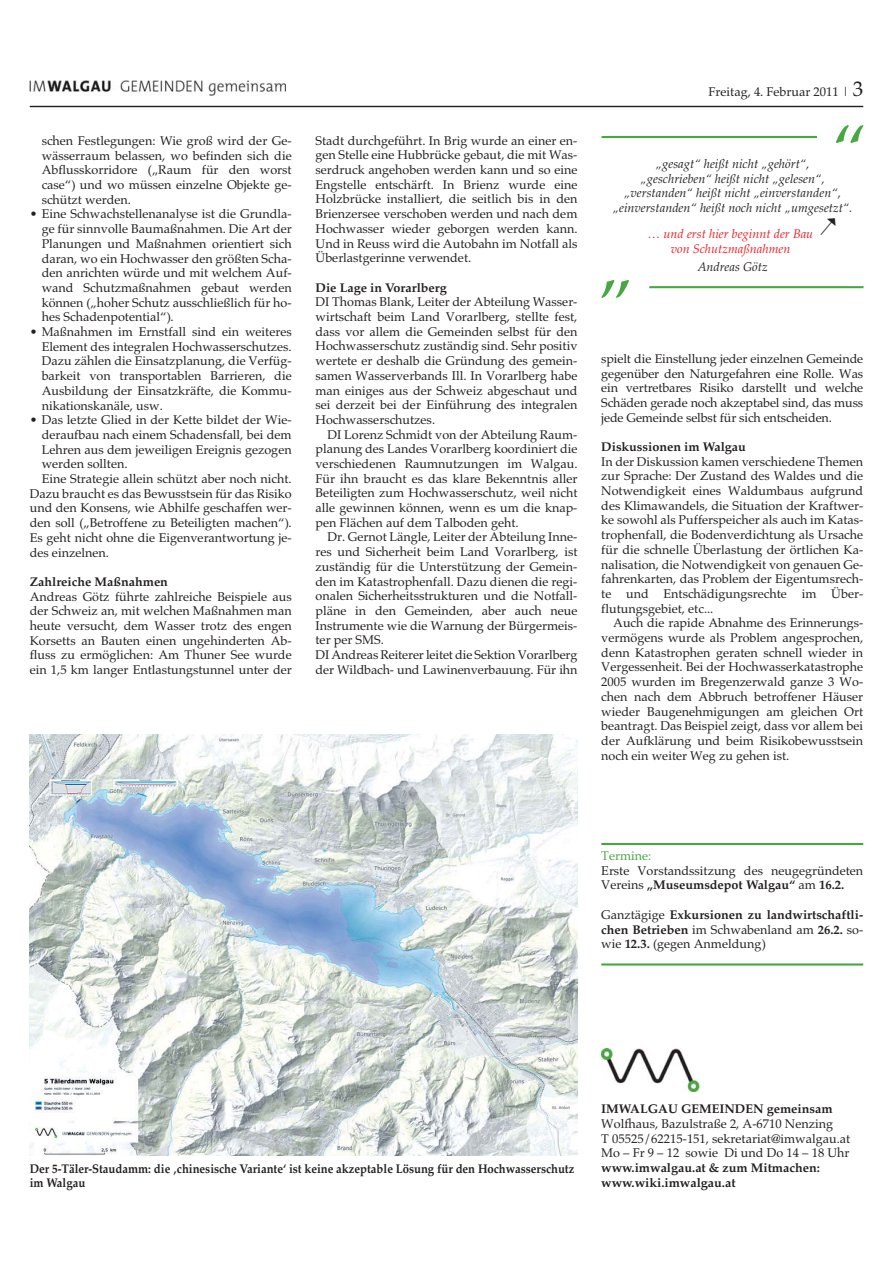
<style>
.page{position:relative;width:893px;height:1263px;background:#fff}
.page>*{position:absolute;margin:0;border:0;box-sizing:border-box;transform-origin:0 0}
.t1{font:12.6px/14.7px "Palatino";color:#231f20;text-align:justify}
.t2{font:700 12.6px/14.7px "Palatino";color:#231f20;text-align:justify}
.t3{font:italic 12.6px/14.7px "Palatino";color:#231f20;text-align:center}
.t4{font:700 12.6px/14px "Palatino";color:#231f20;scale:.9 1}
.t5{font:italic 12.6px/14.7px "Palatino";color:#ed1c24;text-align:center}
.t6{font:12.6px "Palatino";color:#47a842}
.s1{font-size:21px}
.s2{font-weight:700}
.s3{font-weight:400}
</style>
<div class="page">
<hr style="left:30px;top:106px;width:833px;height:1px;background:#231f20">
<hr style="left:601px;top:843px;width:262px;height:2px;background:#47a842">
<hr style="left:601px;top:963px;width:262px;height:3px;background:#47a842">
<img style="left:601px;top:1049px;width:98px;height:42px">
<img style="left:30px;top:80px;width:255px;height:16px">
<img style="left:30px;top:734px;width:547px;height:422px">
<hr style="left:601px;top:136px;width:216px;height:2px;background:#47a842">
<svg style="left:836px;top:125px;width:27px;height:18px"></svg>
<hr style="left:649px;top:286px;width:214px;height:2px;background:#47a842">
<svg style="left:601px;top:280px;width:28px;height:18px"></svg>
<p class="t1" style="left:42px;top:135px;width:251px">schen Festlegungen: Wie groß wird der Ge&shy;wässerraum belassen, wo befinden sich die Abflusskorridore („Raum für den worst case“) und wo müssen einzelne Objekte ge&shy;schützt werden.</p>
<p class="t1" style="left:42px;top:208px;width:251px;text-indent:-12px">• Eine Schwachstellenanalyse ist die Grundla&shy;ge für sinnvolle Baumaßnahmen. Die Art der Planungen und Maßnahmen orientiert sich daran, wo ein Hochwasser den größten Scha&shy;den anrichten würde und mit welchem Auf&shy;wand Schutzmaßnahmen gebaut werden können („hoher Schutz ausschließlich für ho&shy;hes Schadenpotential“).</p>
<p class="t1" style="left:42px;top:326px;width:251px;text-indent:-12px">• Maßnahmen im Ernstfall sind ein weiteres Element des integralen Hochwasserschutzes.<br>Dazu zählen die Einsatzplanung, die Verfüg&shy;barkeit von transportablen Barrieren, die Ausbildung der Einsatzkräfte, die Kommu&shy;nikationskanäle, usw.</p>
<p class="t1" style="left:30px;top:414px;width:263px">• Das letzte Glied in der Kette bildet der Wie-</p>
<p class="t1" style="left:42px;top:429px;width:251px">deraufbau nach einem Schadensfall, bei dem</p>
<p class="t1" style="left:42px;top:443px;width:251px">Lehren aus dem jeweiligen Ereignis gezogen</p>
<p class="t1" style="left:42px;top:458px;width:87px">werden sollten.</p>
<p class="t1" style="left:42px;top:473px;width:251px">Eine Strategie allein schützt aber noch nicht.</p>
<p class="t1" style="left:30px;top:488px;width:263px">Dazu braucht es das Bewusstsein für das Risiko</p>
<p class="t1" style="left:30px;top:502px;width:263px">und den Konsens, wie Abhilfe geschaffen wer-</p>
<p class="t1" style="left:30px;top:517px;width:263px">den soll („Betroffene zu Beteiligten machen“).</p>
<p class="t1" style="left:30px;top:532px;width:263px">Es geht nicht ohne die Eigenverantwortung je-</p>
<p class="t1" style="left:30px;top:546px;width:81px">des einzelnen.</p>
<p class="t2" style="left:30px;top:576px;width:140px">Zahlreiche Maßnahmen</p>
<p class="t1" style="left:30px;top:590px;width:263px">Andreas Götz führte zahlreiche Beispiele aus der Schweiz an, mit welchen Maßnahmen man heute versucht, dem Wasser trotz des engen Korsetts an Bauten einen ungehinderten Ab&shy;fluss zu ermöglichen: Am Thuner See wurde ein 1,5 km langer Entlastungstunnel unter der</p>
<p class="t1" style="left:315px;top:134px;width:263px">Stadt durchgeführt. In Brig wurde an einer en&shy;gen Stelle eine Hubbrücke gebaut, die mit Was&shy;serdruck angehoben werden kann und so eine Engstelle entschärft. In Brienz wurde eine Holzbrücke installiert, die seitlich bis in den Brienzersee verschoben werden und nach dem Hochwasser wieder geborgen werden kann.<br>Und in Reuss wird die Autobahn im Notfall als Überlastgerinne verwendet.</p>
<p class="t2" style="left:315px;top:281px;width:133px">Die Lage in Vorarlberg</p>
<p class="t1" style="left:315px;top:296px;width:263px">DI Thomas Blank, Leiter der Abteilung Wasser&shy;wirtschaft beim Land Vorarlberg, stellte fest, dass vor allem die Gemeinden selbst für den Hochwasserschutz zuständig sind. Sehr positiv wertete er deshalb die Gründung des gemein&shy;samen Wasserverbands Ill. In Vorarlberg habe man einiges aus der Schweiz abgeschaut und sei derzeit bei der Einführung des integralen Hochwasserschutzes.</p>
<p class="t1" style="left:315px;top:428px;width:263px;text-indent:12px">DI Lorenz Schmidt von der Abteilung Raum&shy;planung des Landes Vorarlberg koordiniert die verschiedenen Raumnutzungen im Walgau.<br>Für ihn braucht es das klare Bekenntnis aller Beteiligten zum Hochwasserschutz, weil nicht alle gewinnen können, wenn es um die knap&shy;pen Flächen auf dem Talboden geht.</p>
<p class="t1" style="left:315px;top:531px;width:263px;text-align:left;text-indent:12px">Dr. Gernot Längle, Leiter der Abteilung Inne&shy;res und Sicherheit beim Land Vorarlberg, ist zuständig für die Unterstützung der Gemein&shy;den im Katastrophenfall. Dazu dienen die regi&shy;onalen Sicherheitsstrukturen und die Notfall&shy;pläne in den Gemeinden, aber auch neue Instrumente wie die Warnung der Bürgermeis&shy;ter per SMS.<br>DI Andreas Reiterer leitet die Sektion Vorarlberg der Wildbach- und Lawinenverbauung. Für ihn</p>
<p class="t1" style="left:708px;top:85px;width:156px">Freitag, 4. Februar 2011 | <span class="s1">3</span></p>
<p class="t3" style="left:612px;top:158px;width:241px">„gesagt“ heißt nicht „gehört“,<br>„geschrieben“ heißt nicht „gelesen“, „verstanden“ heißt nicht „einverstanden“, „einverstanden“ heißt noch nicht „umgesetzt“.</p>
<p class="t5" style="left:647px;top:228px;width:167px">… und erst hier beginnt der Bau von Schutzmaßnahmen</p>
<p class="t3" style="left:697px;top:261px;width:72px">Andreas Götz</p>
<p class="t1" style="left:601px;top:353px;width:263px">spielt die Einstellung jeder einzelnen Gemeinde gegenüber den Naturgefahren eine Rolle. Was ein vertretbares Risiko darstellt und welche Schäden gerade noch akzeptabel sind, das muss jede Gemeinde selbst für sich entscheiden.</p>
<p class="t2" style="left:601px;top:441px;width:146px">Diskussionen im Walgau</p>
<p class="t1" style="left:601px;top:455px;width:263px">In der Diskussion kamen verschiedene Themen zur Sprache: Der Zustand des Waldes und die Notwendigkeit eines Waldumbaus aufgrund des Klimawandels, die Situation der Kraftwer&shy;ke sowohl als Pufferspeicher als auch im Katas&shy;trophenfall, die Bodenverdichtung als Ursache für die schnelle Überlastung der örtlichen Ka&shy;nalisation, die Notwendigkeit von genauen Ge&shy;fahrenkarten, das Problem der Eigentumsrech&shy;te und Entschädigungsrechte im Über&shy;flutungsgebiet, etc...</p>
<p class="t1" style="left:601px;top:617px;width:263px;text-indent:12px">Auch die rapide Abnahme des Erinnerungs&shy;vermögens wurde als Problem angesprochen, denn Katastrophen geraten schnell wieder in Vergessenheit. Bei der Hochwasserkatastrophe 2005 wurden im Bregenzerwald ganze 3 Wo&shy;chen nach dem Abbruch betroffener Häuser wieder Baugenehmigungen am gleichen Ort beantragt. Das Beispiel zeigt, dass vor allem bei der Aufklärung und beim Risikobewusstsein noch ein weiter Weg zu gehen ist.</p>
<p class="t6" style="left:601px;top:851px;width:52px">Termine:</p>
<p class="t1" style="left:601px;top:865px;width:263px">Erste Vorstandssitzung des neugegründeten<br>Vereins <span class="s2">„Museumsdepot Walgau“</span> am <span class="s2">16.2.</span></p>
<p class="t2" style="left:601px;top:909px;width:263px"><span class="s3">Ganztägige</span> Exkursionen zu landwirtschaftli&shy;chen Betrieben <span class="s3">im Schwabenland am</span> 26.2. <span class="s3">so&shy;wie</span> 12.3. <span class="s3">(gegen Anmeldung)</span></p>
<p class="t4" style="left:30px;top:1163px;width:606px">Der 5-Täler-Staudamm: die ‚chinesische Variante‘ ist keine akzeptable Lösung für den Hochwasserschutz im Walgau</p>
<p class="t2" style="left:601px;top:1103px;width:233px">IMWALGAU GEMEINDEN gemeinsam</p>
<p class="t1" style="left:601px;top:1118px;width:250px;text-align:left">Wolfhaus, Bazulstraße 2, A-6710 Nenzing<br>T 05525/62215-151, sekretariat@imwalgau.at<br>Mo – Fr 9 – 12 sowie Di und Do 14 – 18 Uhr</p>
<p class="t2" style="left:601px;top:1162px;width:220px">www.imwalgau.at &amp; zum Mitmachen: www.wiki.imwalgau.at</p>
</div>
